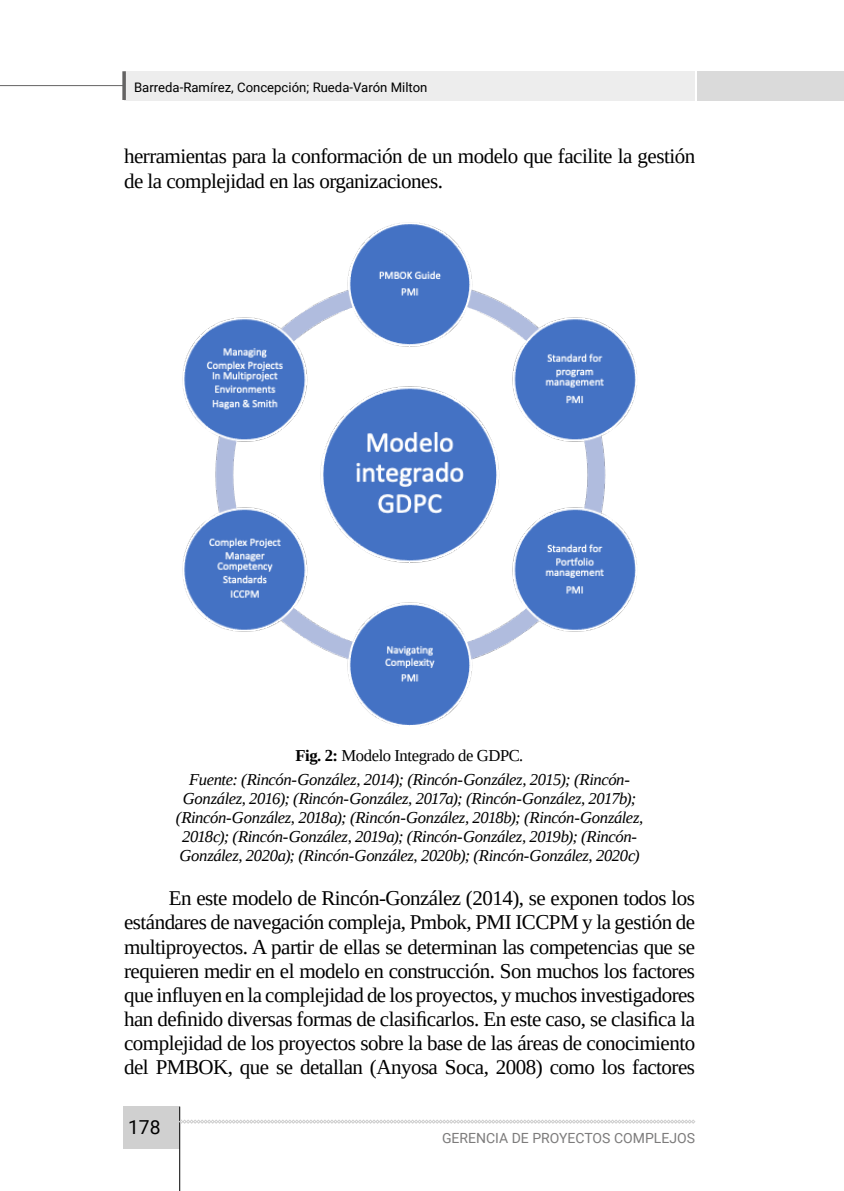
<style>
.page{position:relative;width:844px;height:1191px;background:#fff}
.page>*{position:absolute;margin:0;border:0;box-sizing:border-box;transform-origin:0 0}
.t1{font:21px/24.2px "Liberation Serif";letter-spacing:-.025em;color:#000}
.t2{font:19.25px "Roboto";color:#000}
.t3{font:italic 16.62px/19.1px "Liberation Serif";letter-spacing:-.025em;color:#000;text-align:center}
.t4{font:14px "Roboto";color:#7c7b7b}
.t5{font:13.12px "Roboto";color:#000}
.s1{font-weight:700;font-style:normal}
.s2{font-style:normal}
</style>
<div class="page">
<div style="left:123px;top:1106px;width:57px;height:43px;background:#d0d0d0"></div>
<hr style="left:179px;top:1106px;width:1px;height:85px;background:#000">
<svg style="left:179px;top:1119px;width:516px;height:4px"></svg>
<hr style="left:0;top:85px;width:123px;height:1px;background:#646363">
<div style="left:696px;top:71px;width:147px;height:29px;background:#dadada"></div>
<div style="left:124px;top:71px;width:570px;height:29px;background:#ededed"></div>
<svg style="left:122px;top:71px;width:4px;height:29px"></svg>
<img style="left:182px;top:222px;width:455px;height:504px">
<p class="t5" style="left:134px;top:79px;width:295px">Barreda-Ramírez, Concepción; Rueda-Varón Milton</p>
<p class="t1" style="left:124px;top:144px;width:572px">herramientas para la conformación de un modelo que facilite la gestión de la complejidad en las organizaciones.</p>
<p class="t3" style="left:189px;top:743px;width:442px;line-height:24.2px"><span class="s1">Fig. 2:</span> <span class="s2">Modelo Integrado de GDPC</span>.<br>Fuente: (Rincón-González, 2014); (Rincón-González, 2015); (Rincón-</p>
<p class="t3" style="left:176px;top:788px;width:468px">González, 2016); (Rincón-González, 2017a); (Rincón-González, 2017b); (Rincón-González, 2018a); (Rincón-González, 2018b); (Rincón-González, 2018c); (Rincón-González, 2019a); (Rincón-González, 2019b); (Rincón-González, 2020a); (Rincón-González, 2020b); (Rincón-González, 2020c)</p>
<p class="t1" style="left:124px;top:886px;width:572px;text-align:justify;text-indent:45px">En este modelo de Rincón-González (2014), se exponen todos los estándares de navegación compleja, Pmbok, PMI ICCPM y la gestión de multiproyectos. A partir de ellas se determinan las competencias que se requieren medir en el modelo en construcción. Son muchos los factores que influyen en la complejidad de los proyectos, y muchos investigadores han definido diversas formas de clasificarlos. En este caso, se clasifica la complejidad de los proyectos sobre la base de las áreas de conocimiento del PMBOK, que se detallan (Anyosa Soca, 2008) como los factores</p>
<p class="t2" style="left:128px;top:1114px;width:34px">178</p>
<p class="t4" style="left:442px;top:1127px;width:254px">GERENCIA DE PROYECTOS COMPLEJOS</p>
</div>
